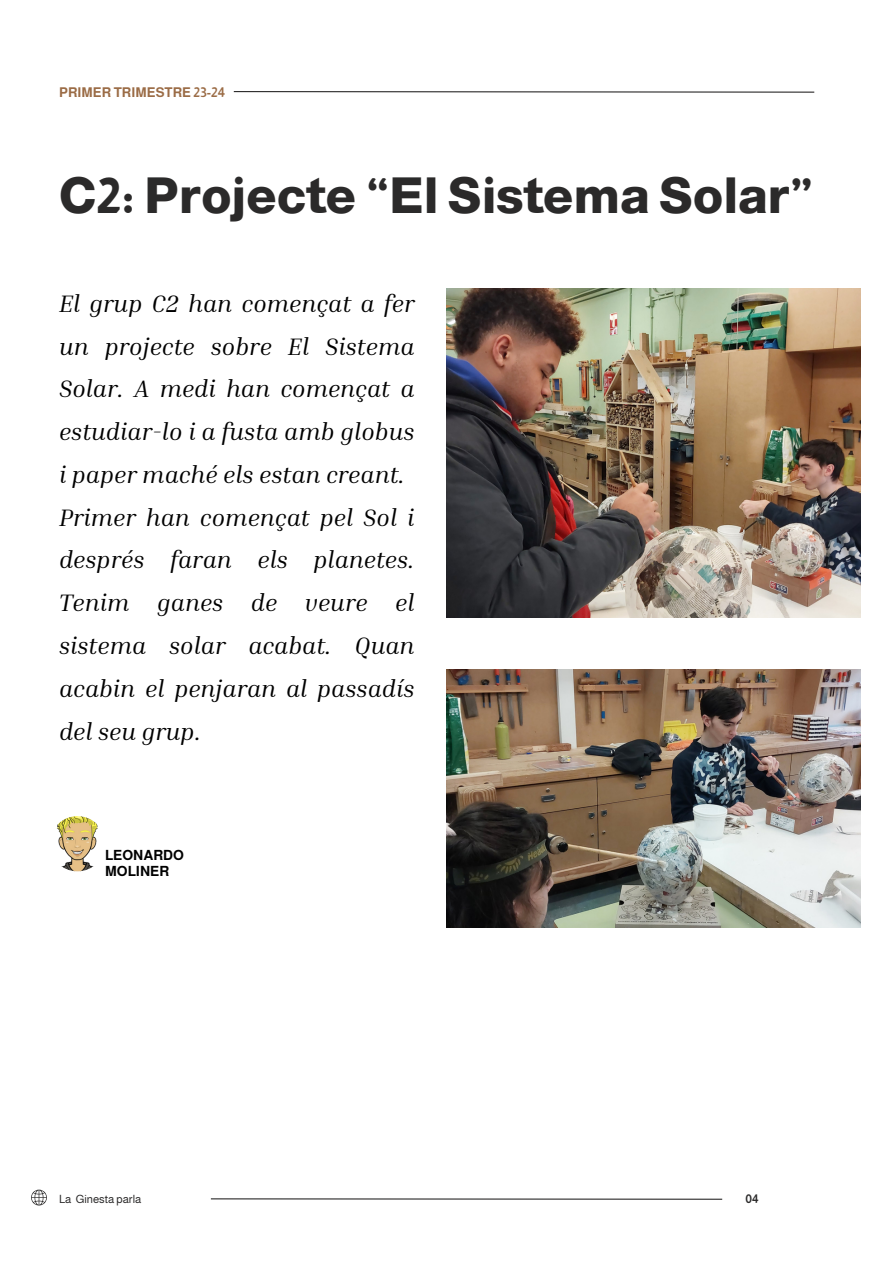
<style>
.page{position:relative;width:893px;height:1264px;background:#fff}
.page>*{position:absolute;margin:0;border:0;box-sizing:border-box;transform-origin:0 0}
.t1{font:800 49.5px "Almarai";letter-spacing:.01em;color:#2b2a2a}
.t2{font:italic 24.3px/42.8px "Inria Serif";color:#000;text-align:justify}
.t3{font:700 14.1px/15.8px "Almarai";color:#000}
.t4{font:700 13.5px "Almarai";color:#9b6c46}
.t5{font:700 12px "Almarai";color:#2b2a2a}
.t6{font:11.4px "Almarai";color:#2b2a2a}
</style>
<div class="page">
<img style="left:446px;top:670px;width:414px;height:257px">
<hr style="left:211px;top:1198px;width:511px;height:1px;background:#2b2a2a">
<img style="left:50px;top:816px;width:55px;height:55px;border-radius:50%">
<img style="left:446px;top:288px;width:414px;height:329px">
<svg style="left:31px;top:1189px;width:16px;height:16px"></svg>
<svg style="left:233px;top:91px;width:582px;height:2px"></svg>
<p class="t4" style="left:59px;top:84px;width:167px">PRIMER TRIMESTRE 23-24</p>
<p class="t1" style="left:59px;top:168px;width:755px">C2: Projecte “El Sistema Solar”</p>
<p class="t2" style="left:59px;top:281px;width:357px">El grup C2 han començat a fer un projecte sobre El Sistema Solar. A medi han començat a estudiar-lo i a fusta amb globus i paper maché els estan creant.</p>
<p class="t2" style="left:59px;top:495px;width:357px">Primer han començat pel Sol i després faran els planetes.<br>Tenim ganes de veure el sistema solar acabat. Quan acabin el penjaran al passadís del seu grup.</p>
<p class="t3" style="left:105px;top:847px;width:80px">LEONARDO<br>MOLINER</p>
<p class="t6" style="left:59px;top:1192px;width:84px">La Ginesta parla</p>
<p class="t5" style="left:745px;top:1192px;width:15px">04</p>
</div>
